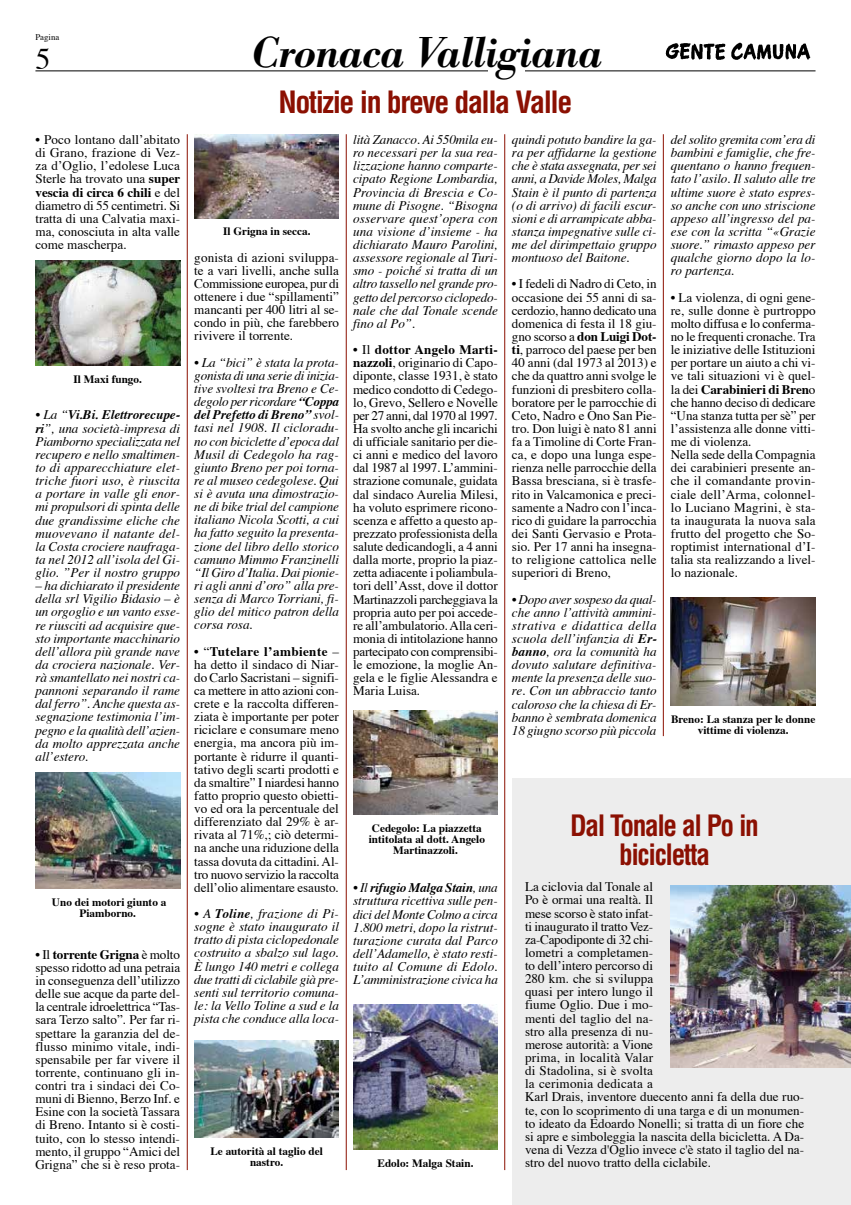
<style>
.page{position:relative;width:851px;height:1205px;background:#fff}
.page>*{position:absolute;margin:0;border:0;box-sizing:border-box;transform-origin:0 0}
.t1{font:italic 600 45px "Bodoni Antiqua T";letter-spacing:-.01em;color:#000}
.t2{font:700 condensed 30px "Helvetica";letter-spacing:-.05em;color:#8b1002}
.t3{font:30px "Times";color:#000}
.t4{font:700 condensed 28.75px/28.8px "Helvetica";letter-spacing:-.05em;color:#8b1002;text-align:center;scale:.95 1}
.t5{font:13.12px/13.1px "Times";color:#000;text-align:justify}
.t6{font:italic 13.12px/13.1px "Times";color:#000;text-align:justify}
.t7{font:700 11.25px/11.2px "Times";color:#000;text-align:center}
.t8{font:8.75px "Times";color:#000}
.s1{font-weight:700}
</style>
<div class="page">
<hr style="left:35px;top:70px;width:780px;height:1px;background:#000">
<img style="left:665px;top:42px;width:146px;height:18px">
<div style="left:488px;top:69px;width:36px;height:9px;background:#fff"></div>
<hr style="left:187px;top:134px;width:1px;height:1036px;background:#8b1002">
<hr style="left:346px;top:134px;width:1px;height:1036px;background:#8b1002">
<hr style="left:504px;top:134px;width:1px;height:1036px;background:#8b1002">
<hr style="left:663px;top:134px;width:1px;height:602px;background:#8b1002">
<img style="left:35px;top:261px;width:145px;height:105px">
<img style="left:35px;top:773px;width:145px;height:115px">
<img style="left:195px;top:134px;width:144px;height:84px">
<img style="left:195px;top:1040px;width:144px;height:98px">
<img style="left:353px;top:710px;width:144px;height:104px">
<img style="left:353px;top:1004px;width:144px;height:145px">
<img style="left:670px;top:597px;width:145px;height:108px">
<div style="left:512px;top:778px;width:338px;height:427px;background:#ededed"></div>
<img style="left:670px;top:885px;width:180px;height:182px">
<p class="t8" style="left:35px;top:29px;width:25px">Pagina</p>
<h2 class="t3" style="left:35px;top:30px;width:16px">5</h2>
<h1 class="t1" style="left:251px;top:26px;width:352px">Cronaca Valligiana</h1>
<h2 class="t2" style="left:278px;top:83px;width:295px">Notizie in breve dalla Valle</h2>
<p class="t5" style="left:35px;top:132px;width:146px">• Poco lontano dall’abitato di Grano, frazione di Vez&shy;za d’Oglio, l’edolese Luca Sterle ha trovato una <span class="s1">super vescia di circa 6 chili</span> e del diametro di 55 centimetri. Si tratta di una Calvatia maxi&shy;ma, conosciuta in alta valle come mascherpa.</p>
<p class="t5" style="left:194px;top:250px;width:146px">gonista di azioni sviluppa&shy;te a vari livelli, anche sulla Commissione europea, pur di ottenere i due “spillamenti” mancanti per 400 litri al se&shy;condo in più, che farebbero rivivere il torrente.</p>
<p class="t6" style="left:194px;top:355px;width:146px">• La “bici” è stata la prota&shy;gonista di una serie di inizia&shy;tive svoltesi tra Breno e Ce&shy;degolo per ricordare <span class="s1">“Coppa del Prefetto di Breno”</span> svol&shy;tasi nel 1908. Il cicloradu&shy;no con biciclette d’epoca dal Musil di Cedegolo ha rag&shy;giunto Breno per poi torna&shy;re al museo cedegolese. Qui si è avuta una dimostrazio&shy;ne di bike trial del campione italiano Nicola Scotti, a cui ha fatto seguito la presenta&shy;zione del libro dello storico camuno Mimmo Franzinelli “Il Giro d’Italia. Dai pionie&shy;ri agli anni d’oro” alla pre&shy;senza di Marco Torriani, fi&shy;glio del mitico patron della corsa rosa.</p>
<p class="t5" style="left:194px;top:643px;width:146px">• “<span class="s1">Tutelare l’ambiente</span> – ha detto il sindaco di Niar&shy;do Carlo Sacristani – signifi&shy;ca mettere in atto azioni con&shy;crete e la raccolta differen&shy;ziata è importante per poter riciclare e consumare meno energia, ma ancora più im&shy;portante è ridurre il quanti&shy;tativo degli scarti prodotti e da smaltire” I niardesi hanno fatto proprio questo obietti&shy;vo ed ora la percentuale del differenziato dal 29% è ar&shy;rivata al 71%,; ciò determi&shy;na anche una riduzione della tassa dovuta da cittadini. Al&shy;tro nuovo servizio la raccolta dell’olio alimentare esausto.</p>
<p class="t6" style="left:194px;top:906px;width:146px">• A <span class="s1">Toline</span>, frazione di Pi&shy;sogne è stato inaugurato il tratto di pista ciclopedonale costruito a sbalzo sul lago.<br>È lungo 140 metri e collega due tratti di ciclabile già pre&shy;senti sul territorio comuna&shy;le: la Vello Toline a sud e la pista che conduce alla loca-</p>
<p class="t6" style="left:512px;top:132px;width:146px">quindi potuto bandire la ga&shy;ra per affidarne la gestione che è stata assegnata, per sei anni, a Davide Moles, Malga Stain è il punto di partenza (o di arrivo) di facili escur&shy;sioni e di arrampicate abba&shy;stanza impegnative sulle ci&shy;me del dirimpettaio gruppo montuoso del Baitone.</p>
<p class="t5" style="left:512px;top:276px;width:146px">• I fedeli di Nadro di Ceto, in occasione dei 55 anni di sa&shy;cerdozio, hanno dedicato una domenica di festa il 18 giu&shy;gno scorso a <span class="s1">don Luigi Dot&shy;ti</span>, parroco del paese per ben 40 anni (dal 1973 al 2013) e che da quattro anni svolge le funzioni di presbitero colla&shy;boratore per le parrocchie di Ceto, Nadro e Ono San Pie&shy;tro. Don luigi è nato 81 anni fa a Timoline di Corte Fran&shy;ca, e dopo una lunga espe&shy;rienza nelle parrocchie della Bassa bresciana, si è trasfe&shy;rito in Valcamonica e preci&shy;samente a Nadro con l’inca&shy;rico di guidare la parrocchia dei Santi Gervasio e Prota&shy;sio. Per 17 anni ha insegna&shy;to religione cattolica nelle superiori di Breno,</p>
<p class="t6" style="left:512px;top:591px;width:146px">• Dopo aver sospeso da qual&shy;che anno l’attività ammini&shy;strativa e didattica della scuola dell’infanzia di <span class="s1">Er&shy;banno</span>, ora la comunità ha dovuto salutare definitiva&shy;mente la presenza delle suo&shy;re. Con un abbraccio tanto caloroso che la chiesa di Er&shy;banno è sembrata domenica 18 giugno scorso più piccola</p>
<p class="t6" style="left:670px;top:132px;width:146px">del solito gremita com’era di bambini e famiglie, che fre&shy;quentano o hanno frequen&shy;tato l’asilo. Il saluto alle tre ultime suore è stato espres&shy;so anche con uno striscione appeso all’ingresso del pa&shy;ese con la scritta “«Grazie suore.” rimasto appeso per qualche giorno dopo la lo&shy;ro partenza.</p>
<p class="t5" style="left:670px;top:289px;width:146px;text-align:left">• La violenza, di ogni gene&shy;re, sulle donne è purtroppo molto diffusa e lo conferma&shy;no le frequenti cronache. Tra le iniziative delle Istituzioni per portare un aiuto a chi vi&shy;ve tali situazioni vi è quel&shy;la dei <span class="s1">Carabinieri di Bren</span>o che hanno deciso di dedicare “Una stanza tutta per sè” per l’assistenza alle donne vitti&shy;me di violenza.<br>Nella sede della Compagnia dei carabinieri presente an&shy;che il comandante provin&shy;ciale dell’Arma, colonnel&shy;lo Luciano Magrini, è sta&shy;ta inaugurata la nuova sala frutto del progetto che So&shy;roptimist international d’I&shy;talia sta realizzando a livel&shy;lo nazionale.</p>
<p class="t6" style="left:353px;top:132px;width:146px">lità Zanacco. Ai 550mila eu&shy;ro necessari per la sua rea&shy;lizzazione hanno comparte&shy;cipato Regione Lombardia, Provincia di Brescia e Co&shy;mune di Pisogne. “Bisogna osservare quest’opera con una visione d’insieme - ha dichiarato Mauro Parolini, assessore regionale al Turi&shy;smo - poiché si tratta di un altro tassello nel grande pro&shy;getto del percorso ciclopedo&shy;nale che dal Tonale scende fino al Po”.</p>
<p class="t5" style="left:353px;top:342px;width:146px">• Il <span class="s1">dottor Angelo Marti&shy;nazzoli</span>, originario di Capo&shy;diponte, classe 1931, è stato medico condotto di Cedego&shy;lo, Grevo, Sellero e Novelle per 27 anni, dal 1970 al 1997.<br>Ha svolto anche gli incarichi di ufficiale sanitario per die&shy;ci anni e medico del lavoro dal 1987 al 1997. L’ammini&shy;strazione comunale, guidata dal sindaco Aurelia Milesi, ha voluto esprimere ricono&shy;scenza e affetto a questo ap&shy;prezzato professionista della salute dedicandogli, a 4 anni dalla morte, proprio la piaz&shy;zetta adiacente i poliambula&shy;tori dell’Asst, dove il dottor Martinazzoli parcheggiava la propria auto per poi accede&shy;re all’ambulatorio. Alla ceri&shy;monia di intitolazione hanno partecipato con comprensibi&shy;le emozione, la moglie An&shy;gela e le figlie Alessandra e Maria Luisa.</p>
<p class="t7" style="left:223px;top:225px;width:89px">Il Grigna in secca.</p>
<p class="t7" style="left:73px;top:372px;width:70px">Il Maxi fungo.</p>
<p class="t6" style="left:35px;top:407px;width:146px">• La “<span class="s1">Vi.Bi. Elettrorecupe&shy;ri</span>”, una società-impresa di Piamborno specializzata nel recupero e nello smaltimen&shy;to di apparecchiature elet&shy;triche fuori uso, è riuscita a portare in valle gli enor&shy;mi propulsori di spinta delle due grandissime eliche che muovevano il natante del&shy;la Costa crociere naufraga&shy;ta nel 2012 all’isola del Gi&shy;glio. ”Per il nostro gruppo</p>
<p class="t6" style="left:35px;top:578px;width:146px">– ha dichiarato il presidente della srl Vigilio Bidasio – è un orgoglio e un vanto esse&shy;re riusciti ad acquisire que&shy;sto importante macchinario dell’allora più grande nave da crociera nazionale. Ver&shy;rà smantellato nei nostri ca&shy;pannoni separando il rame dal ferro”. Anche questa as&shy;segnazione testimonia l’im&shy;pegno e la qualità dell’azien&shy;da molto apprezzata anche all’estero.</p>
<p class="t7" style="left:671px;top:712px;width:146px">Breno: La stanza per le donne vittime di violenza.</p>
<h3 class="t4" style="left:570px;top:811px;width:200px">Dal Tonale al Po in bicicletta</h3>
<p class="t5" style="left:525px;top:879px;width:280px;text-align:left">La ciclovia dal Tonale al<br>Po è ormai una realtà. Il<br>mese scorso è stato infat-<br>ti inaugurato il tratto Vez-<br>za-Capodiponte di 32 chi-<br>lometri a completamen-<br>to dell’intero percorso di<br>280 km. che si sviluppa<br>quasi per intero lungo il<br>fiume Oglio. Due i mo-<br>menti del taglio del na-<br>stro alla presenza di nu-<br>merose autorità: a Vione<br>prima, in località Valar<br>di Stadolina, si è svolta<br>la cerimonia dedicata a<br>Karl Drais, inventore duecento anni fa della due ruo&shy;te, con lo scoprimento di una targa e di un monumen&shy;to ideato da Edoardo Nonelli; si tratta di un fiore che si apre e simboleggia la nascita della bicicletta. A Da&shy;vena di Vezza d'Oglio invece c'è stato il taglio del na&shy;stro del nuovo tratto della ciclabile.</p>
<p class="t7" style="left:368px;top:821px;width:118px">Cedegolo: La piazzetta intitolata al dott. Angelo<br>Martinazzoli.</p>
<p class="t6" style="left:353px;top:880px;width:146px">• Il <span class="s1">rifugio Malga Stain</span>, una struttura ricettiva sulle pen&shy;dici del Monte Colmo a circa 1.800 metri, dopo la ristrut&shy;turazione curata dal Parco dell’Adamello, è stato resti&shy;tuito al Comune di Edolo.<br>L’amministrazione civica ha</p>
<p class="t7" style="left:52px;top:895px;width:116px">Uno dei motori giunto a<br>Piamborno.</p>
<p class="t5" style="left:35px;top:946px;width:146px">• Il <span class="s1">torrente Grigna</span> è molto spesso ridotto ad una petraia in conseguenza dell’utilizzo delle sue acque da parte del&shy;la centrale idroelettrica “Tas&shy;sara Terzo salto”. Per far ri&shy;spettare la garanzia del de&shy;flusso minimo vitale, indi&shy;spensabile per far vivere il torrente, continuano gli in&shy;contri tra i sindaci dei Co&shy;muni di Bienno, Berzo Inf. e Esine con la società Tassara di Breno. Intanto si è costi&shy;tuito, con lo stesso intendi&shy;mento, il gruppo “Amici del Grigna” che si è reso prota-</p>
<p class="t7" style="left:210px;top:1144px;width:114px">Le autorità al taglio del nastro.</p>
<p class="t7" style="left:377px;top:1156px;width:97px">Edolo: Malga Stain.</p>
</div>
